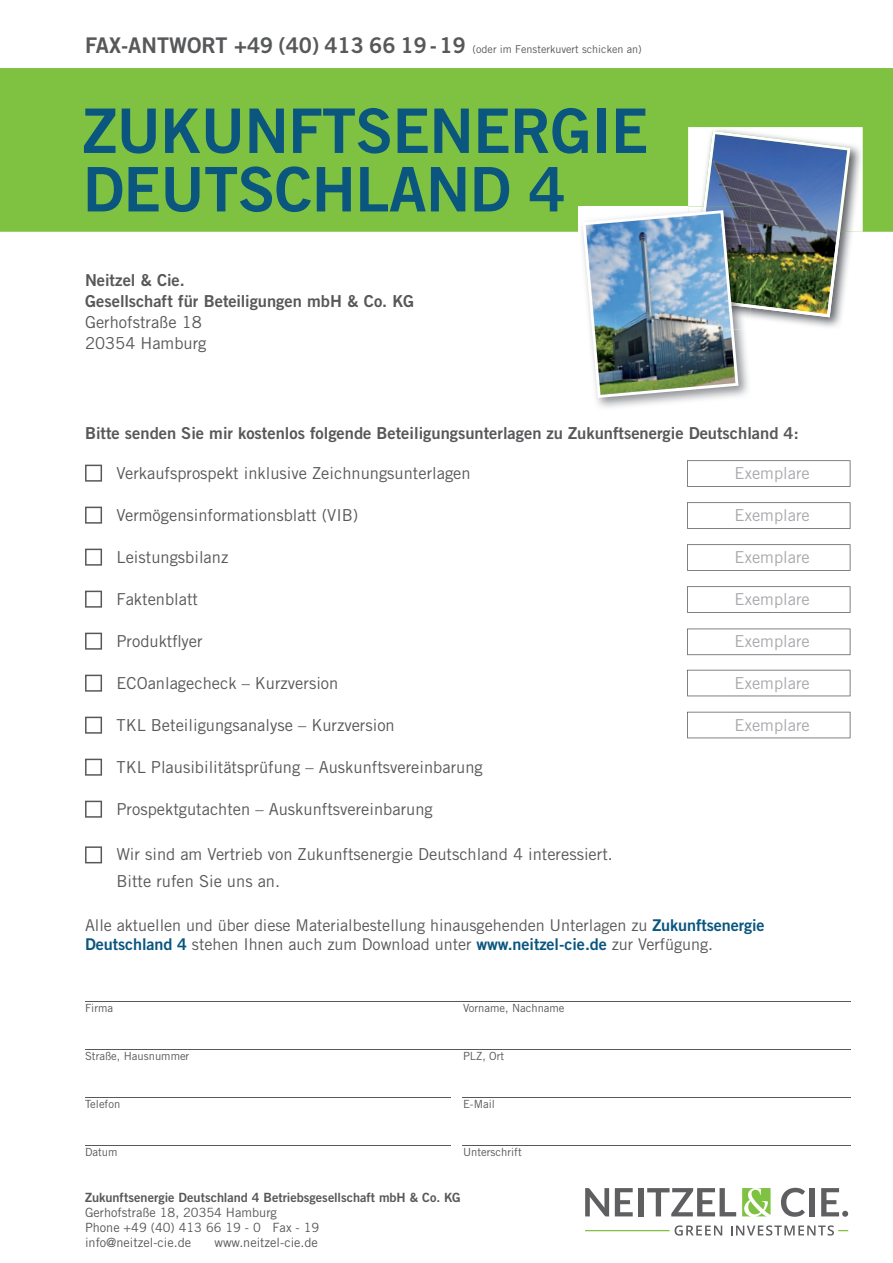
<style>
.page{position:relative;width:893px;height:1263px;background:#fff}
.page>*{position:absolute;margin:0;border:0;box-sizing:border-box;transform-origin:0 0}
.t1{font:61.5px/58.5px "Trade Gothic Bold Two";letter-spacing:-.01em;color:#0a567f}
.t2{font:16.5px/21px "Trade Gothic";color:#57585a}
.t3{font:16.5px/21px "Trade Gothic Bold Two";color:#57585a}
.t4{font:16.5px "Trade Gothic";color:#a8a9ad}
.t5{font:16.2px/19.5px "Trade Gothic";letter-spacing:-.005em;color:#57585a}
.t6{font:12.75px/15px "Trade Gothic LT Pro";color:#57585a}
.t7{font:12.75px "Trade Gothic Bold Two";color:#57585a}
.t8{font:12.75px "Trade Gothic";color:#57585a}
.t9{font:11.25px "Trade Gothic";color:#57585a}
.t10{font:10.8px "Trade Gothic";color:#57585a}
.s1{font-family:"Trade Gothic Bold Two";font-size:21.6px}
.s2{font-family:"Trade Gothic Bold Two";color:#0a567f}
</style>
<div class="page">
<hr style="left:85px;top:1001px;width:765px;height:1px;background:#57585a">
<hr style="left:85px;top:1049px;width:765px;height:1px;background:#57585a">
<hr style="left:85px;top:1097px;width:765px;height:1px;background:#57585a">
<hr style="left:85px;top:1145px;width:765px;height:1px;background:#57585a">
<svg style="left:85px;top:465px;width:17px;height:17px"></svg>
<svg style="left:85px;top:507px;width:17px;height:17px"></svg>
<svg style="left:85px;top:549px;width:17px;height:17px"></svg>
<svg style="left:85px;top:591px;width:17px;height:17px"></svg>
<svg style="left:85px;top:633px;width:17px;height:17px"></svg>
<svg style="left:85px;top:675px;width:17px;height:17px"></svg>
<svg style="left:85px;top:717px;width:17px;height:17px"></svg>
<svg style="left:85px;top:759px;width:17px;height:17px"></svg>
<svg style="left:85px;top:801px;width:17px;height:17px"></svg>
<svg style="left:85px;top:846px;width:17px;height:17px"></svg>
<svg style="left:687px;top:460px;width:163px;height:27px"></svg>
<svg style="left:687px;top:502px;width:163px;height:27px"></svg>
<svg style="left:687px;top:544px;width:163px;height:27px"></svg>
<svg style="left:687px;top:586px;width:163px;height:27px"></svg>
<div style="left:452px;top:1054px;width:10px;height:129px;background:#fff"></div>
<div style="left:0;top:68px;width:893px;height:164px;background:#7fc241"></div>
<img style="left:688px;top:127px;width:175px;height:116px">
<img style="left:582px;top:232px;width:133px;height:176px">
<img style="left:579px;top:206px;width:4px;height:26px">
<img style="left:583px;top:131px;width:267px;height:267px">
<svg style="left:585px;top:1188px;width:24px;height:28px"></svg>
<svg style="left:615px;top:1188px;width:18px;height:28px"></svg>
<div style="left:638px;top:1188px;width:5px;height:28px;background:#5f5f62"></div>
<svg style="left:647px;top:1188px;width:89px;height:28px"></svg>
<svg style="left:781px;top:1188px;width:24px;height:29px"></svg>
<div style="left:809px;top:1188px;width:6px;height:28px;background:#5f5f62"></div>
<svg style="left:821px;top:1188px;width:27px;height:29px"></svg>
<svg style="left:742px;top:1188px;width:28px;height:28px"></svg>
<svg style="left:675px;top:1225px;width:47px;height:10px"></svg>
<hr style="left:585px;top:1230px;width:85px;height:1px;background:#7fc241">
<svg style="left:731px;top:1225px;width:117px;height:10px"></svg>
<svg style="left:687px;top:670px;width:163px;height:26px"></svg>
<svg style="left:687px;top:712px;width:163px;height:26px"></svg>
<svg style="left:687px;top:628px;width:163px;height:27px"></svg>
<p class="t10" style="left:85px;top:43px;width:558px"><span class="s1">FAX-ANTWORT +49 (40) 413 66 19 - 19</span> (oder im Fensterkuvert schicken an)</p>
<h1 class="t1" style="left:83px;top:101px;width:567px">ZUKUNFTSENERGIE<br>DEUTSCHLAND 4</h1>
<p class="t3" style="left:85px;top:269px;width:330px">Neitzel &amp; Cie.<br>Gesellschaft für Beteiligungen mbH &amp; Co. KG</p>
<p class="t2" style="left:85px;top:311px;width:123px">Gerhofstraße 18<br>20354 Hamburg</p>
<p class="t3" style="left:85px;top:422px;width:715px">Bitte senden Sie mir kostenlos folgende Beteiligungsunterlagen zu Zukunftsenergie Deutschland 4:</p>
<p class="t2" style="left:117px;top:462px;width:356px">Verkaufsprospekt inklusive Zeichnungsunterlagen</p>
<p class="t4" style="left:735px;top:463px;width:77px">Exemplare</p>
<p class="t2" style="left:117px;top:504px;width:243px">Vermögensinformationsblatt (VIB)</p>
<p class="t4" style="left:735px;top:505px;width:77px">Exemplare</p>
<p class="t2" style="left:117px;top:546px;width:113px">Leistungsbilanz</p>
<p class="t4" style="left:735px;top:547px;width:77px">Exemplare</p>
<p class="t2" style="left:117px;top:588px;width:83px">Faktenblatt</p>
<p class="t4" style="left:735px;top:589px;width:77px">Exemplare</p>
<p class="t2" style="left:117px;top:630px;width:88px">Produktflyer</p>
<p class="t4" style="left:735px;top:631px;width:77px">Exemplare</p>
<p class="t2" style="left:117px;top:672px;width:223px">ECOanlagecheck – Kurzversion</p>
<p class="t4" style="left:735px;top:673px;width:77px">Exemplare</p>
<p class="t2" style="left:117px;top:714px;width:280px">TKL Beteiligungsanalyse – Kurzversion</p>
<p class="t4" style="left:735px;top:715px;width:77px">Exemplare</p>
<p class="t2" style="left:117px;top:756px;width:368px">TKL Plausibilitätsprüfung – Auskunftsvereinbarung</p>
<p class="t2" style="left:117px;top:798px;width:318px">Prospektgutachten – Auskunftsvereinbarung</p>
<p class="t2" style="left:117px;top:841px;width:498px;line-height:27px">Wir sind am Vertrieb von Zukunftsenergie Deutschland 4 interessiert.<br>Bitte rufen Sie uns an.</p>
<p class="t5" style="left:85px;top:915px;width:681px">Alle aktuellen und über diese Materialbestellung hinausgehenden Unterlagen zu <span class="s2">Zukunftsenergie<br>Deutschland 4</span> stehen Ihnen auch zum Download unter <span class="s2">www.neitzel-cie.de</span> zur Verfügung.</p>
<p class="t9" style="left:85px;top:1001px;width:30px">Firma</p>
<p class="t9" style="left:463px;top:1001px;width:103px">Vorname, Nachname</p>
<p class="t9" style="left:85px;top:1049px;width:106px">Straße, Hausnummer</p>
<p class="t9" style="left:463px;top:1049px;width:43px">PLZ, Ort</p>
<p class="t9" style="left:85px;top:1097px;width:37px">Telefon</p>
<p class="t9" style="left:463px;top:1097px;width:33px">E-Mail</p>
<p class="t9" style="left:85px;top:1145px;width:34px">Datum</p>
<p class="t9" style="left:463px;top:1145px;width:60px">Unterschrift</p>
<p class="t7" style="left:85px;top:1189px;width:377px">Zukunftsenergie Deutschland 4 Betriebsgesellschaft mbH &amp; Co. KG</p>
<p class="t8" style="left:85px;top:1204px;width:193px">Gerhofstraße 18, 20354 Hamburg</p>
<p class="t6" style="left:85px;top:1219px;width:236px">Phone +49 (40) 413 66 19 - 0 Fax - 19 info@neitzel-cie.de</p>
<p class="t6" style="left:215px;top:1234px;width:105px">www.neitzel-cie.de</p>
</div>
